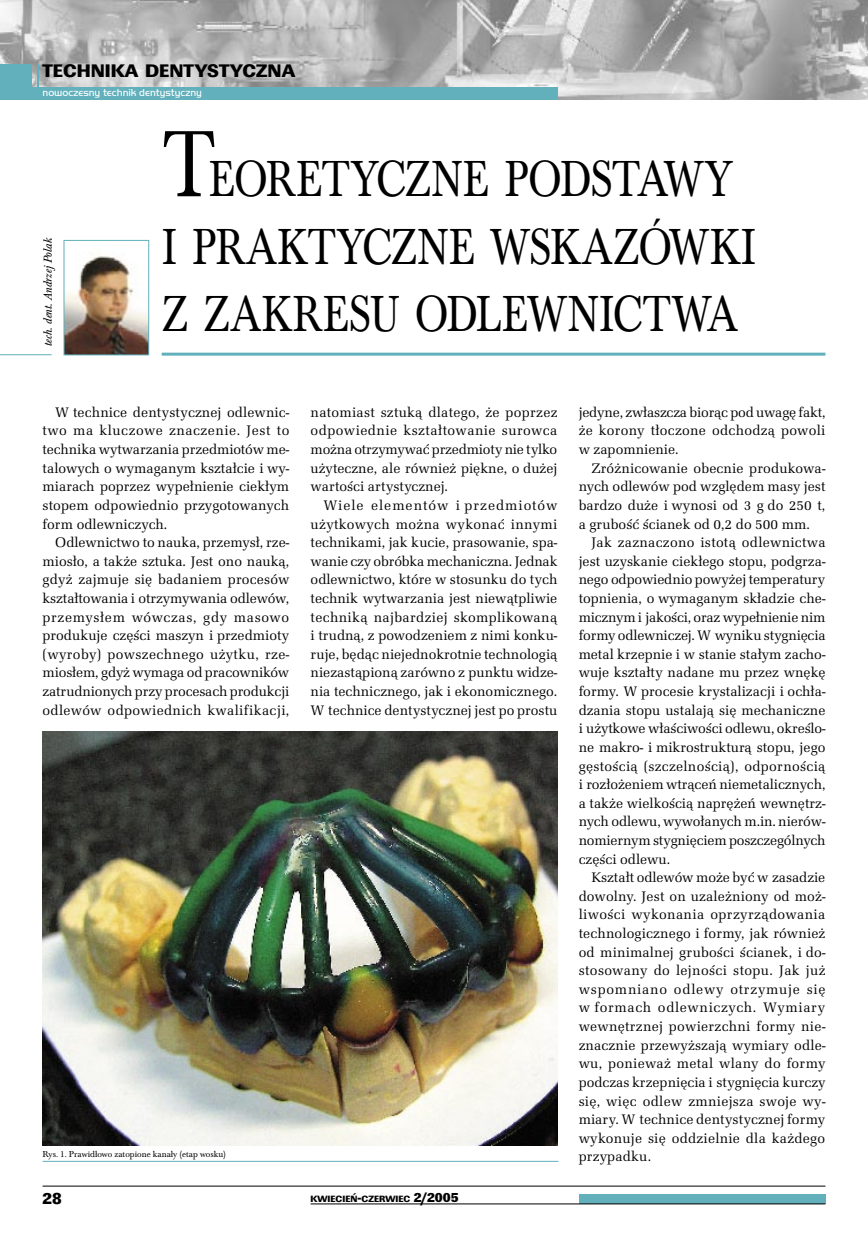
<style>
.page{position:relative;width:868px;height:1234px;background:#fff}
.page>*{position:absolute;margin:0;border:0;box-sizing:border-box;transform-origin:0 0}
._1a_-_Tytuł_z_kreską{font:52.5px/67.5px "Baskerville TCE";letter-spacing:-.015em;color:#000;scale:.8 1}
.t1{font:18.9px "URW Linear TCE Ult Bol";color:#000}
.t2{font:16.5px "URW Linear TCE Ult Bol";color:#000}
._5_-_Tekst_art{font:14.25px/18.6px "URW Latino TCE";color:#000;text-align:justify}
._3_-_Autor{font:italic 12px "Baskerville TCE";color:#000}
.t3{font:300 10.5px "Handel Got DCE";color:#fff}
.t4{font:9.45px "URW Linear TCE Ult Bol";color:#000}
._9_-_Podpis_zdjecia_tabeli{font:9px "Baskerville TCE";color:#000}
.s1{font-size:97.5px}
.s2{font-size:13.5px}
</style>
<div class="page">
<img style="left:0;top:0;width:868px;height:100px">
<div style="left:0;top:87px;width:557px;height:13px;background:#62b0bc"></div>
<div style="left:0;top:64px;width:32px;height:35px;background:#62b0bc"></div>
<hr style="left:37px;top:64px;width:2px;height:30px;background:#62b0bc">
<div style="left:578px;top:1193px;width:247px;height:10px;background:#62b0bc"></div>
<hr style="left:310px;top:1203px;width:515px;height:1px;background:#000">
<hr style="left:43px;top:1185px;width:782px;height:1px;background:#000">
<hr style="left:162px;top:352px;width:663px;height:3px;background:#62b0bc">
<hr style="left:0;top:354px;width:52px;height:1px;background:#62b0bc">
<img style="left:66px;top:253px;width:81px;height:100px">
<div style="left:64px;top:240px;width:85px;height:115px;border:1px solid #62b0bc"></div>
<img style="left:43px;top:731px;width:514px;height:414px">
<hr style="left:43px;top:1160px;width:515px;height:1px;background:#62b0bc">
<p class="t1" style="left:43px;top:59px;width:254px">TECHNIKA DENTYSTYCZNA</p>
<p class="t3" style="left:43px;top:86px;width:161px">nowoczesny technik dentystyczny</p>
<p class="_3_-_Autor" style="left:41px;top:346px;width:110px;rotate:-90deg">tech. dent. AndrzejPolak</p>
<p class="_1a_-_Tytuł_z_kreską" style="left:162px;top:146px;width:744px"><span class="s1">T</span>EORETYCZNE PODSTAWY<br>I PRAKTYCZNE WSKAZÓWKI</p>
<p class="_1a_-_Tytuł_z_kreską" style="left:162px;top:281px;width:721px">Z ZAKRESU ODLEWNICTWA</p>
<p class="_5_-_Tekst_art" style="left:43px;top:403px;width:248px;text-indent:13px">W technice dentystycznej odlewnic&shy;two ma kluczowe znaczenie. Jest to technika wytwarzania przedmiotów me&shy;talowych o wymaganym kształcie i wy&shy;miarach poprzez wypełnienie ciekłym stopem odpowiednio przygotowanych form odlewniczych.</p>
<p class="_5_-_Tekst_art" style="left:43px;top:533px;width:248px;text-indent:13px">Odlewnictwo to nauka, przemysł, rze&shy;miosło, a także sztuka. Jest ono nauką, gdyż zajmuje się badaniem procesów kształtowania i otrzymywania odlewów, przemysłem wówczas, gdy masowo produkuje części maszyn i przedmioty (wyroby) powszechnego użytku, rze&shy;miosłem, gdyż wymaga od pracowników zatrudnionych przy procesach produkcji odlewów odpowiednich kwalifikacji,</p>
<p class="_9_-_Podpis_zdjecia_tabeli" style="left:43px;top:1148px;width:184px">Rys. 1. Prawidłowo zatopione kanały (etap wosku)</p>
<p class="t2" style="left:43px;top:1187px;width:21px">28</p>
<p class="_5_-_Tekst_art" style="left:310px;top:403px;width:248px">natomiast sztuką dlatego, że poprzez odpowiednie kształtowanie surowca można otrzymywać przedmioty nie tylko użyteczne, ale również piękne, o dużej wartości artystycznej.</p>
<p class="_5_-_Tekst_art" style="left:310px;top:496px;width:248px;text-indent:13px">Wiele elementów i przedmiotów użytkowych można wykonać innymi technikami, jak kucie, prasowanie, spa&shy;wanie czy obróbka mechaniczna. Jednak odlewnictwo, które w stosunku do tych technik wytwarzania jest niewątpliwie techniką najbardziej skomplikowaną i trudną, z powodzeniem z nimi konku&shy;ruje, będąc niejednokrotnie technologią niezastąpioną zarówno z punktu widze&shy;nia technicznego, jak i ekonomicznego.<br>W technice dentystycznej jest po prostu</p>
<p class="t4" style="left:310px;top:1192px;width:150px">KWIECIEŃ<span class="s2">-</span>CZERWIEC <span class="s2">2/2005</span></p>
<p class="_5_-_Tekst_art" style="left:578px;top:403px;width:248px">jedyne, zwłaszcza biorąc pod uwagę fakt, że korony tłoczone odchodzą powoli w zapomnienie.</p>
<p class="_5_-_Tekst_art" style="left:578px;top:458px;width:248px;text-indent:13px">Zróżnicowanie obecnie produkowa&shy;nych odlewów pod względem masy jest bardzo duże i wynosi od 3 g do 250 t, a grubość ścianek od 0,2 do 500 mm.</p>
<p class="_5_-_Tekst_art" style="left:578px;top:533px;width:248px;text-indent:13px">Jak zaznaczono istotą odlewnictwa jest uzyskanie ciekłego stopu, podgrza&shy;nego odpowiednio powyżej temperatury topnienia, o wymaganym składzie che&shy;micznym i jakości, oraz wypełnienie nim formy odlewniczej. W wyniku stygnięcia metal krzepnie i w stanie stałym zacho&shy;wuje kształty nadane mu przez wnękę formy. W procesie krystalizacji i ochła&shy;dzania stopu ustalają się mechaniczne i użytkowe właściwości odlewu, określo&shy;ne makro- i mikrostrukturą stopu, jego gęstością (szczelnością), odpornością i rozłożeniem wtrąceń niemetalicznych, a także wielkością naprężeń wewnętrz&shy;nych odlewu, wywołanych m.in. nierów&shy;nomiernym stygnięciem poszczególnych części odlewu.</p>
<p class="_5_-_Tekst_art" style="left:578px;top:868px;width:248px;text-indent:13px">Kształt odlewów może być w zasadzie dowolny. Jest on uzależniony od moż&shy;liwości wykonania oprzyrządowania technologicznego i formy, jak również od minimalnej grubości ścianek, i do&shy;stosowany do lejności stopu. Jak już wspomniano odlewy otrzymuje się w formach odlewniczych. Wymiary wewnętrznej powierzchni formy nie&shy;znacznie przewyższają wymiary odle&shy;wu, ponieważ metal wlany do formy podczas krzepnięcia i stygnięcia kurczy się, więc odlew zmniejsza swoje wy&shy;miary. W technice dentystycznej formy wykonuje się oddzielnie dla każdego przypadku.</p>
</div>
